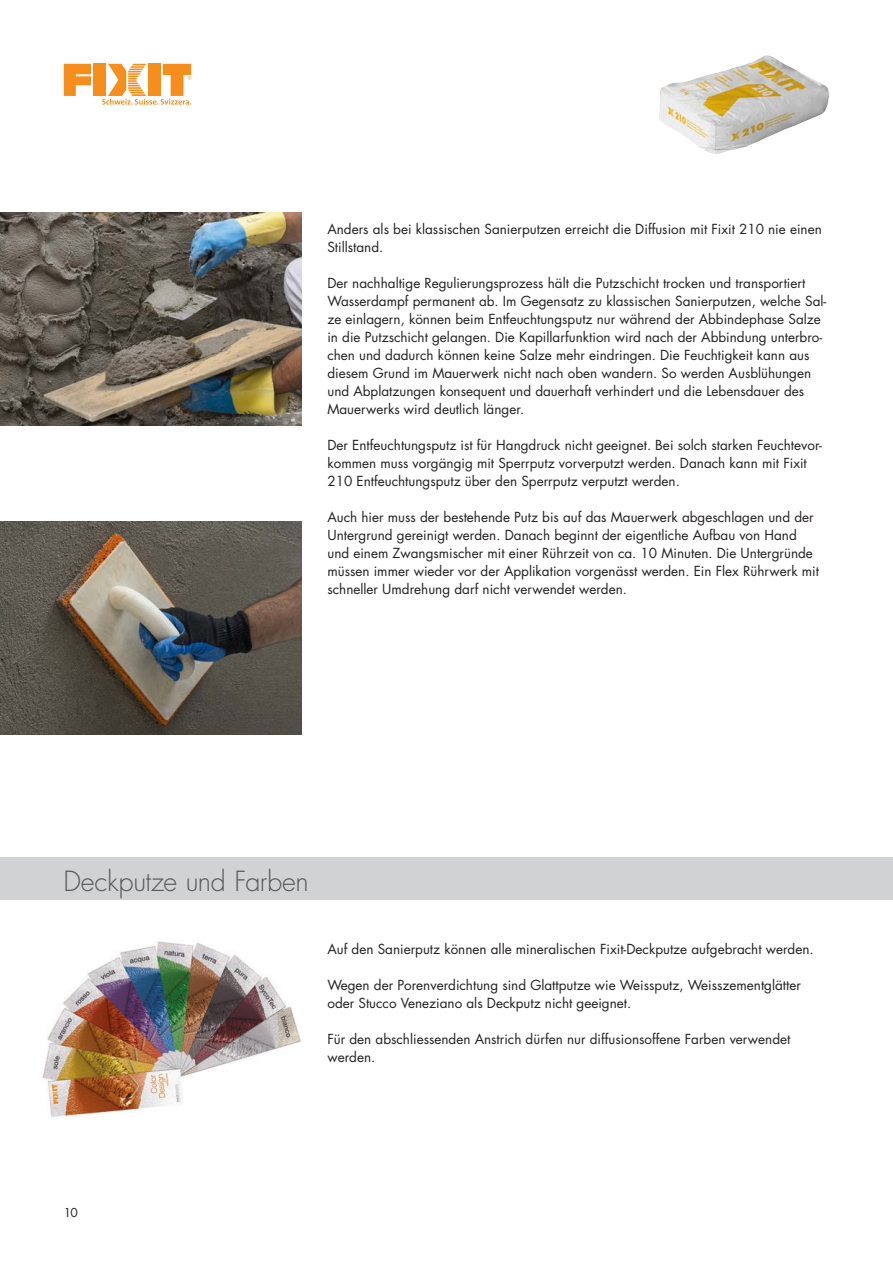
<style>
.page{position:relative;width:893px;height:1263px;background:#fff}
.page>*{position:absolute;margin:0;border:0;box-sizing:border-box;transform-origin:0 0}
.t1{font:300 27px "Futura Std";letter-spacing:-.01em;color:#57585a}
.t2{font:13.5px/18px "Futura Std";color:#231f20}
.t3{font:12px "Futura Std";color:#231f20}
</style>
<div class="page">
<img style="left:0;top:522px;width:302px;height:213px">
<img style="left:0;top:213px;width:302px;height:212px">
<hr style="left:892px;top:0;width:1px;height:149px;background:#d1d2d4">
<svg style="left:64px;top:64px;width:27px;height:32px"></svg>
<div style="left:94px;top:64px;width:12px;height:32px;background:#f68e1e"></div>
<svg style="left:102px;top:64px;width:89px;height:41px"></svg>
<div style="left:0;top:857px;width:893px;height:43px;background:#d1d2d4"></div>
<img style="left:42px;top:941px;width:259px;height:176px">
<img style="left:659px;top:55px;width:170px;height:99px">
<p class="t2" style="left:327px;top:220px;width:496px">Anders als bei klassischen Sanierputzen erreicht die Diffusion mit Fixit 210 nie einen<br>Stillstand.</p>
<p class="t2" style="left:327px;top:274px;width:500px">Der nachhaltige Regulierungsprozess hält die Putzschicht trocken und transportiert Wasserdampf permanent ab. Im Gegensatz zu klassischen Sanierputzen, welche Sal&shy;ze einlagern, können beim Entfeuchtungsputz nur während der Abbindephase Salze in die Putzschicht gelangen. Die Kapillarfunktion wird nach der Abbindung unterbro&shy;chen und dadurch können keine Salze mehr eindringen. Die Feuchtigkeit kann aus diesem Grund im Mauerwerk nicht nach oben wandern. So werden Ausblühungen und Abplatzungen konsequent und dauerhaft verhindert und die Lebensdauer des Mauerwerks wird deutlich länger.</p>
<p class="t2" style="left:327px;top:436px;width:496px">Der Entfeuchtungsputz ist für Hangdruck nicht geeignet. Bei solch starken Feuchtevor&shy;kommen muss vorgängig mit Sperrputz vorverputzt werden. Danach kann mit Fixit<br>210 Entfeuchtungsputz über den Sperrputz verputzt werden.</p>
<p class="t2" style="left:327px;top:508px;width:493px">Auch hier muss der bestehende Putz bis auf das Mauerwerk abgeschlagen und der Untergrund gereinigt werden. Danach beginnt der eigentliche Aufbau von Hand und einem Zwangsmischer mit einer Rührzeit von ca. 10 Minuten. Die Untergründe müssen immer wieder vor der Applikation vorgenässt werden. Ein Flex Rührwerk mit schneller Umdrehung darf nicht verwendet werden.</p>
<h1 class="t1" style="left:63px;top:865px;width:247px">Deckputze und Farben</h1>
<p class="t2" style="left:327px;top:940px;width:488px">Auf den Sanierputz können alle mineralischen Fixit-Deckputze aufgebracht werden.</p>
<p class="t2" style="left:327px;top:976px;width:475px">Wegen der Porenverdichtung sind Glattputze wie Weissputz, Weisszementglätter oder Stucco Veneziano als Deckputz nicht geeignet.</p>
<p class="t2" style="left:327px;top:1030px;width:464px">Für den abschliessenden Anstrich dürfen nur diffusionsoffene Farben verwendet werden.</p>
<p class="t3" style="left:64px;top:1205px;width:16px">10</p>
</div>
